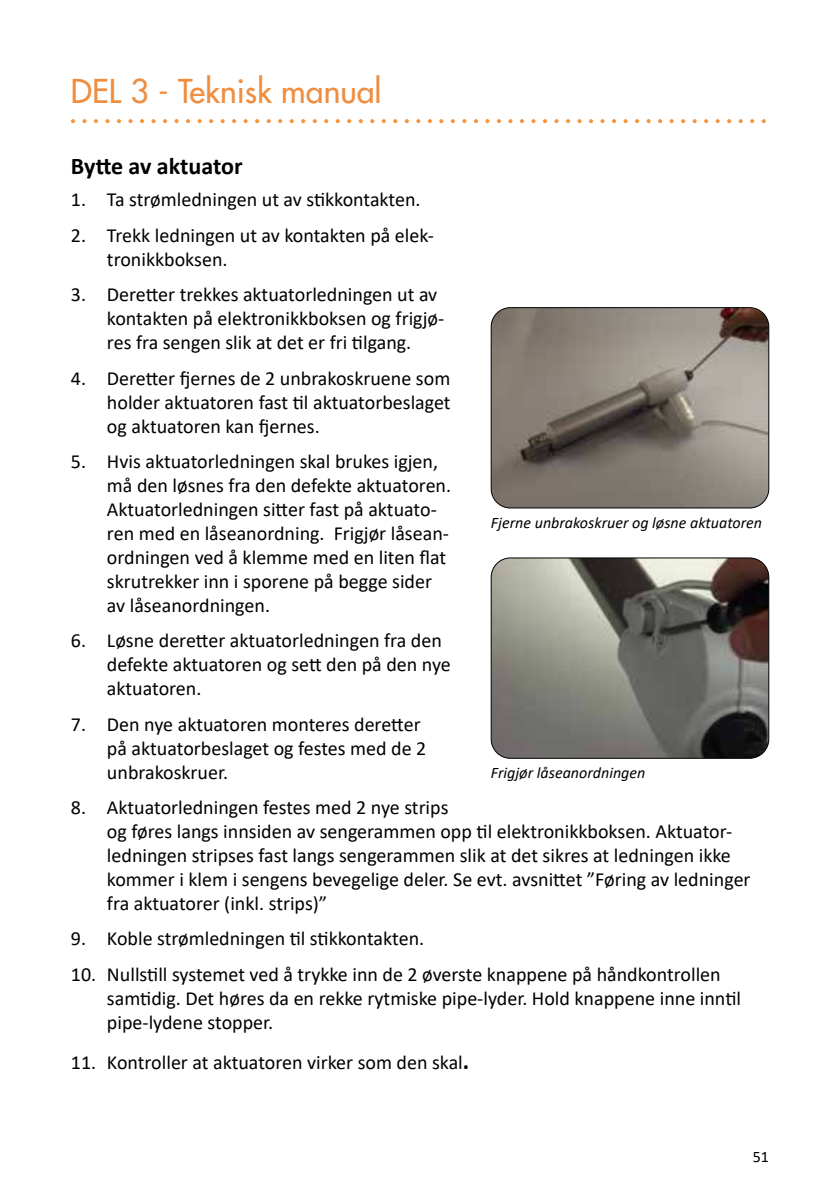
<style>
.page{position:relative;width:840px;height:1191px;background:#fff}
.page>*{position:absolute;margin:0;border:0;box-sizing:border-box;transform-origin:0 0}
.t1{font:32px "Futura";color:#ef8e41}
.t2{font:700 24px "Calibri";letter-spacing:-.005em;color:#000}
.t3{font:20px/24px "Calibri";color:#000}
.t4{font:italic 16px "Calibri";color:#000}
.t5{font:16px "Calibri";color:#000}
.s1{font-weight:700;font-size:24px}
</style>
<div class="page">
<svg style="left:71px;top:119px;width:4px;height:4px"></svg>
<svg style="left:82px;top:119px;width:4px;height:4px"></svg>
<svg style="left:94px;top:119px;width:4px;height:4px"></svg>
<svg style="left:105px;top:119px;width:4px;height:4px"></svg>
<svg style="left:117px;top:119px;width:4px;height:4px"></svg>
<svg style="left:128px;top:119px;width:4px;height:4px"></svg>
<svg style="left:140px;top:119px;width:4px;height:4px"></svg>
<svg style="left:151px;top:119px;width:4px;height:4px"></svg>
<svg style="left:163px;top:119px;width:4px;height:4px"></svg>
<svg style="left:174px;top:119px;width:4px;height:4px"></svg>
<svg style="left:186px;top:119px;width:4px;height:4px"></svg>
<svg style="left:197px;top:119px;width:4px;height:4px"></svg>
<svg style="left:209px;top:119px;width:4px;height:4px"></svg>
<svg style="left:220px;top:119px;width:4px;height:4px"></svg>
<svg style="left:232px;top:119px;width:4px;height:4px"></svg>
<svg style="left:243px;top:119px;width:4px;height:4px"></svg>
<svg style="left:255px;top:119px;width:4px;height:4px"></svg>
<svg style="left:266px;top:119px;width:4px;height:4px"></svg>
<svg style="left:278px;top:119px;width:4px;height:4px"></svg>
<svg style="left:289px;top:119px;width:4px;height:4px"></svg>
<svg style="left:301px;top:119px;width:4px;height:4px"></svg>
<svg style="left:312px;top:119px;width:4px;height:4px"></svg>
<svg style="left:324px;top:119px;width:4px;height:4px"></svg>
<svg style="left:335px;top:119px;width:4px;height:4px"></svg>
<svg style="left:347px;top:119px;width:4px;height:4px"></svg>
<svg style="left:358px;top:119px;width:4px;height:4px"></svg>
<svg style="left:370px;top:119px;width:4px;height:4px"></svg>
<svg style="left:381px;top:119px;width:4px;height:4px"></svg>
<svg style="left:393px;top:119px;width:4px;height:4px"></svg>
<svg style="left:404px;top:119px;width:4px;height:4px"></svg>
<svg style="left:416px;top:119px;width:4px;height:4px"></svg>
<svg style="left:427px;top:119px;width:4px;height:4px"></svg>
<svg style="left:439px;top:119px;width:4px;height:4px"></svg>
<svg style="left:450px;top:119px;width:4px;height:4px"></svg>
<svg style="left:462px;top:119px;width:4px;height:4px"></svg>
<svg style="left:474px;top:119px;width:3px;height:4px"></svg>
<svg style="left:485px;top:119px;width:4px;height:4px"></svg>
<svg style="left:497px;top:119px;width:3px;height:4px"></svg>
<svg style="left:508px;top:119px;width:4px;height:4px"></svg>
<svg style="left:520px;top:119px;width:3px;height:4px"></svg>
<svg style="left:531px;top:119px;width:4px;height:4px"></svg>
<svg style="left:543px;top:119px;width:3px;height:4px"></svg>
<svg style="left:554px;top:119px;width:4px;height:4px"></svg>
<svg style="left:566px;top:119px;width:3px;height:4px"></svg>
<svg style="left:577px;top:119px;width:4px;height:4px"></svg>
<svg style="left:589px;top:119px;width:3px;height:4px"></svg>
<svg style="left:600px;top:119px;width:4px;height:4px"></svg>
<svg style="left:612px;top:119px;width:3px;height:4px"></svg>
<svg style="left:623px;top:119px;width:4px;height:4px"></svg>
<svg style="left:635px;top:119px;width:3px;height:4px"></svg>
<svg style="left:646px;top:119px;width:4px;height:4px"></svg>
<svg style="left:658px;top:119px;width:3px;height:4px"></svg>
<svg style="left:669px;top:119px;width:4px;height:4px"></svg>
<svg style="left:681px;top:119px;width:3px;height:4px"></svg>
<svg style="left:692px;top:119px;width:4px;height:4px"></svg>
<svg style="left:704px;top:119px;width:3px;height:4px"></svg>
<svg style="left:715px;top:119px;width:4px;height:4px"></svg>
<svg style="left:727px;top:119px;width:3px;height:4px"></svg>
<svg style="left:738px;top:119px;width:4px;height:4px"></svg>
<svg style="left:750px;top:119px;width:3px;height:4px"></svg>
<svg style="left:761px;top:119px;width:4px;height:4px"></svg>
<img style="left:492px;top:308px;width:276px;height:200px">
<div style="left:490px;top:307px;width:278px;height:201px;border:1px solid #000;border-radius:19px"></div>
<img style="left:492px;top:558px;width:276px;height:200px">
<div style="left:490px;top:558px;width:278px;height:200px;border:1px solid #000;border-radius:19px"></div>
<h1 class="t1" style="left:71px;top:70px;width:312px">DEL 3 - Teknisk manual</h1>
<p class="t2" style="left:71px;top:149px;width:173px">Bytte av aktuator</p>
<p class="t3" style="left:71px;top:187px;width:351px">1. Ta strømledningen ut av stikkontakten.</p>
<p class="t3" style="left:107px;top:223px;width:328px;text-indent:-36px">2. Trekk ledningen ut av kontakten på elek&shy;tronikkboksen.</p>
<p class="t3" style="left:107px;top:282px;width:338px;text-indent:-36px">3. Deretter trekkes aktuatorledningen ut av kontakten på elektronikkboksen og frigjø&shy;res fra sengen slik at det er fri tilgang.</p>
<p class="t3" style="left:107px;top:365px;width:345px;text-align:justify;text-indent:-36px">4. Deretter fjernes de 2 unbrakoskruene som holder aktuatoren fast til aktuatorbeslaget og aktuatoren kan fjernes.</p>
<p class="t3" style="left:107px;top:449px;width:345px;text-indent:-36px">5. Hvis aktuatorledningen skal brukes igjen, må den løsnes fra den defekte aktuatoren.<br>Aktuatorledningen sitter fast på aktuato&shy;ren med en låseanordning. Frigjør låsean&shy;ordningen ved å klemme med en liten flat skrutrekker inn i sporene på begge sider av låseanordningen.</p>
<p class="t3" style="left:107px;top:628px;width:345px;text-indent:-36px">6. Løsne deretter aktuatorledningen fra den defekte aktuatoren og sett den på den nye aktuatoren.</p>
<p class="t3" style="left:107px;top:711px;width:321px;text-indent:-36px">7. Den nye aktuatoren monteres deretter på aktuatorbeslaget og festes med de 2 unbrakoskruer.</p>
<p class="t3" style="left:107px;top:795px;width:644px;text-indent:-36px">8. Aktuatorledningen festes med 2 nye strips<br>og føres langs innsiden av sengerammen opp til elektronikkboksen. Aktuator&shy;ledningen stripses fast langs sengerammen slik at det sikres at ledningen ikke kommer i klem i sengens bevegelige deler. Se evt. avsnittet ”Føring av ledninger fra aktuatorer (inkl. strips)”</p>
<p class="t3" style="left:71px;top:926px;width:354px">9. Koble strømledningen til stikkontakten.</p>
<p class="t3" style="left:107px;top:961px;width:635px;text-indent:-36px">10. Nullstill systemet ved å trykke inn de 2 øverste knappene på håndkontrollen samtidig. Det høres da en rekke rytmiske pipe-lyder. Hold knappene inne inntil pipe-lydene stopper.</p>
<p class="t3" style="left:71px;top:1049px;width:399px">11. Kontroller at aktuatoren virker som den skal<span class="s1">.</span></p>
<p class="t4" style="left:490px;top:511px;width:272px">Fjerne unbrakoskruer og løsne aktuatoren</p>
<p class="t4" style="left:490px;top:761px;width:156px">Frigjør låseanordningen</p>
<p class="t5" style="left:752px;top:1145px;width:18px">51</p>
</div>
